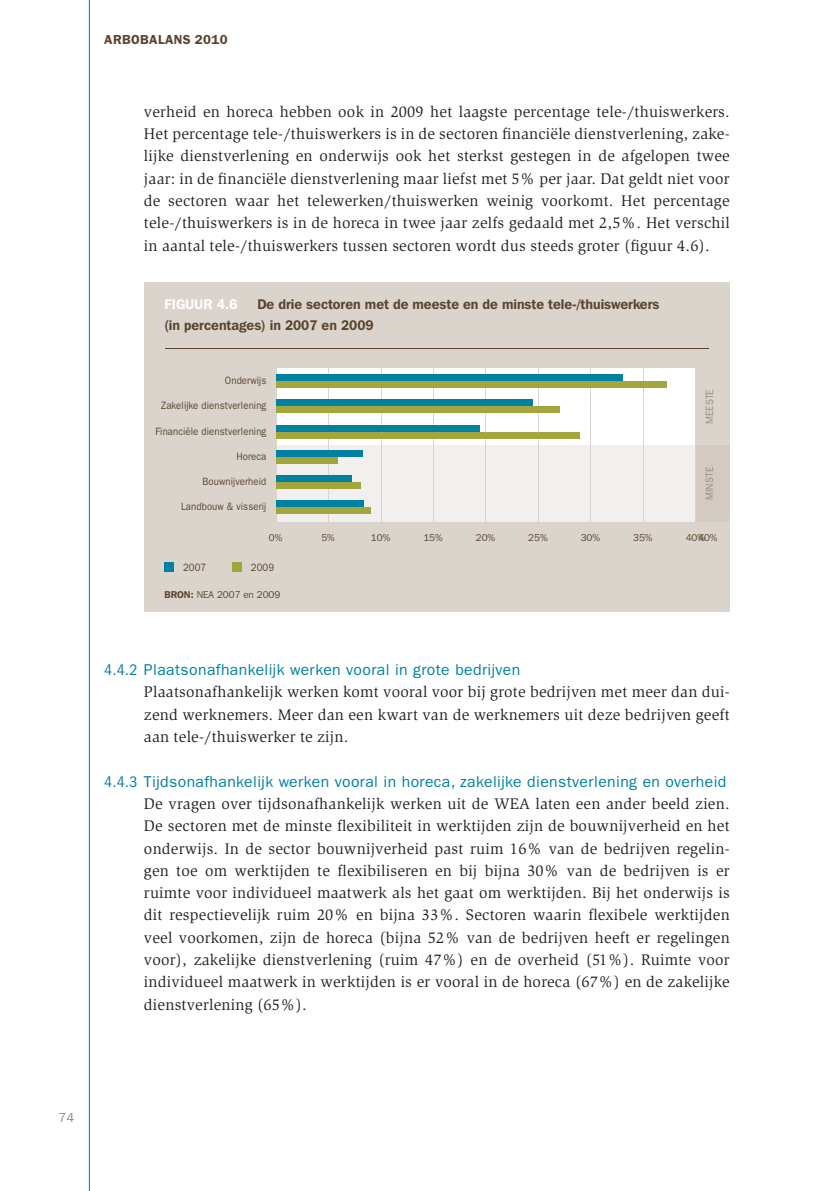
<style>
.page{position:relative;width:834px;height:1191px;background:#fff}
.page>*{position:absolute;margin:0;border:0;box-sizing:border-box;transform-origin:0 0}
.t1{font:15.75px/22.4px "Slimbach";letter-spacing:.015em;color:#231f20;text-align:justify}
.t2{font:15.75px "ITC Franklin Gothic Std";letter-spacing:.025em;color:#0081a1}
.t3{font:600 14px/20.8px "Franklin Gothic IT Cby BT";color:#59452d;scale:.96 1}
.t4{font:600 14px "Franklin Gothic IT Cby BT";color:#fff}
.t5{font:600 13.12px "ITC Franklin Gothic Std";letter-spacing:.03em;color:#59452d}
.t6{font:13.12px "ITC Franklin Gothic Std";color:#9b8c7c}
.t7{font:10.67px "ITC Franklin Gothic Std";letter-spacing:.01em;color:#59452d;scale:.9 1}
.t8{font:10.67px "ITC Franklin Gothic Std";letter-spacing:.01em;color:#9b8c7c;scale:.9 1}
.t9{font:9.8px "Franklin Gothic IT Cby BT";color:#59452d}
.s1{font-weight:600}
.s2{font-stretch:condensed}
</style>
<div class="page">
<div style="left:144px;top:282px;width:585px;height:330px;background:#dbd4cc"></div>
<div style="left:276px;top:368px;width:418px;height:154px;background:#fff"></div>
<div style="left:276px;top:445px;width:418px;height:77px;background:#f1f0ee"></div>
<div style="left:705px;top:467px;width:8px;height:32px;background:#d3cbc3"></div>
<hr style="left:537px;top:361px;width:1px;height:164px;background:#dbd4cc">
<hr style="left:328px;top:361px;width:1px;height:164px;background:#dbd4cc">
<hr style="left:642px;top:361px;width:1px;height:164px;background:#dbd4cc">
<hr style="left:433px;top:361px;width:1px;height:164px;background:#dbd4cc">
<hr style="left:276px;top:361px;width:1px;height:164px;background:#dbd4cc">
<hr style="left:485px;top:361px;width:1px;height:164px;background:#dbd4cc">
<hr style="left:590px;top:361px;width:1px;height:164px;background:#dbd4cc">
<hr style="left:381px;top:361px;width:1px;height:164px;background:#dbd4cc">
<hr style="left:165px;top:348px;width:543px;height:1px;background:#59452d">
<div style="left:164px;top:562px;width:10px;height:9px;background:#0081a1"></div>
<div style="left:232px;top:562px;width:9px;height:9px;background:#a3a53d"></div>
<div style="left:276px;top:381px;width:390px;height:7px;background:#a3a53d"></div>
<div style="left:276px;top:374px;width:346px;height:7px;background:#0081a1"></div>
<div style="left:276px;top:406px;width:284px;height:7px;background:#a3a53d"></div>
<div style="left:276px;top:399px;width:256px;height:7px;background:#0081a1"></div>
<div style="left:276px;top:431px;width:303px;height:7px;background:#a3a53d"></div>
<div style="left:276px;top:425px;width:204px;height:6px;background:#0081a1"></div>
<div style="left:276px;top:457px;width:62px;height:7px;background:#a3a53d"></div>
<div style="left:276px;top:450px;width:87px;height:7px;background:#0081a1"></div>
<div style="left:276px;top:482px;width:85px;height:7px;background:#a3a53d"></div>
<div style="left:276px;top:475px;width:76px;height:7px;background:#0081a1"></div>
<div style="left:276px;top:507px;width:94px;height:7px;background:#a3a53d"></div>
<div style="left:276px;top:500px;width:88px;height:7px;background:#0081a1"></div>
<hr style="left:89px;top:0;width:1px;height:1191px;background:#0081a1">
<p class="t5" style="left:104px;top:31px;width:125px">ARBOBALANS 2010</p>
<p class="t1" style="left:144px;top:100px;width:587px">verheid en horeca hebben ook in 2009 het laagste percentage tele-/thuiswerkers.<br>Het percentage tele-/thuiswerkers is in de sectoren financiële dienstverlening, zake&shy;lijke dienstverlening en onderwijs ook het sterkst gestegen in de afgelopen twee jaar: in de financiële dienstverlening maar liefst met 5% per jaar. Dat geldt niet voor de sectoren waar het telewerken/thuiswerken weinig voorkomt. Het percentage tele-/thuiswerkers is in de horeca in twee jaar zelfs gedaald met 2,5%. Het verschil in aantal tele-/thuiswerkers tussen sectoren wordt dus steeds groter (figuur 4.6).</p>
<p class="t3" style="left:164px;top:293px;width:517px;text-indent:93px">De drie sectoren met de meeste en de minste tele-/thuiswerkers (in percentages) in 2007 en 2009</p>
<p class="t4" style="left:164px;top:295px;width:75px">FIGUUR 4.6</p>
<p class="t7" style="left:225px;top:374px;width:48px">Onderwijs</p>
<p class="t7" style="left:161px;top:400px;width:118px">Zakelijke dienstverlening</p>
<p class="t7" style="left:155px;top:425px;width:125px">Financiële dienstverlening</p>
<p class="t7" style="left:236px;top:450px;width:35px">Horeca</p>
<p class="t7" style="left:202px;top:475px;width:72px">Bouwnijverheid</p>
<p class="t7" style="left:181px;top:500px;width:96px">Landbouw &amp; visserij</p>
<p class="t8" style="left:703px;top:424px;width:41px;rotate:-90deg">MEESTE</p>
<p class="t8" style="left:703px;top:500px;width:38px;rotate:-90deg">MINSTE</p>
<p class="t9" style="left:269px;top:531px;width:15px">0%</p>
<p class="t9" style="left:321px;top:531px;width:15px">5%</p>
<p class="t9" style="left:371px;top:531px;width:21px">10%</p>
<p class="t9" style="left:423px;top:531px;width:21px">15%</p>
<p class="t9" style="left:475px;top:531px;width:21px">20%</p>
<p class="t9" style="left:528px;top:531px;width:21px">25%</p>
<p class="t9" style="left:580px;top:531px;width:21px">30%</p>
<p class="t9" style="left:633px;top:531px;width:21px">35%</p>
<p class="t9" style="left:685px;top:531px;width:33px">40%40%</p>
<p class="t7" style="left:183px;top:561px;width:27px">2007</p>
<p class="t7" style="left:251px;top:561px;width:27px">2009</p>
<p class="t9" style="left:164px;top:589px;width:117px"><span class="s1">BRON:</span> NEA 2007 en 2009</p>
<p class="t2" style="left:104px;top:660px;width:417px"><span class="s2">4.4.2</span> Plaatsonafhankelijk werken vooral in grote bedrijven</p>
<p class="t1" style="left:144px;top:681px;width:587px">Plaatsonafhankelijk werken komt vooral voor bij grote bedrijven met meer dan dui&shy;zend werknemers. Meer dan een kwart van de werknemers uit deze bedrijven geeft aan tele-/thuiswerker te zijn.</p>
<p class="t2" style="left:104px;top:772px;width:623px"><span class="s2">4.4.3</span> Tijdsonafhankelijk werken vooral in horeca, zakelijke dienstverlening en overheid</p>
<p class="t1" style="left:144px;top:792px;width:587px">De vragen over tijdsonafhankelijk werken uit de WEA laten een ander beeld zien.<br>De sectoren met de minste flexibiliteit in werktijden zijn de bouwnijverheid en het onderwijs. In de sector bouwnijverheid past ruim 16% van de bedrijven regelin&shy;gen toe om werktijden te flexibiliseren en bij bijna 30% van de bedrijven is er ruimte voor individueel maatwerk als het gaat om werktijden. Bij het onderwijs is dit respectievelijk ruim 20% en bijna 33%. Sectoren waarin flexibele werktijden veel voorkomen, zijn de horeca (bijna 52% van de bedrijven heeft er regelingen voor), zakelijke dienstverlening (ruim 47%) en de overheid (51%). Ruimte voor individueel maatwerk in werktijden is er vooral in de horeca (67%) en de zakelijke dienstverlening (65%).</p>
<p class="t6" style="left:58px;top:1109px;width:18px">74</p>
</div>
